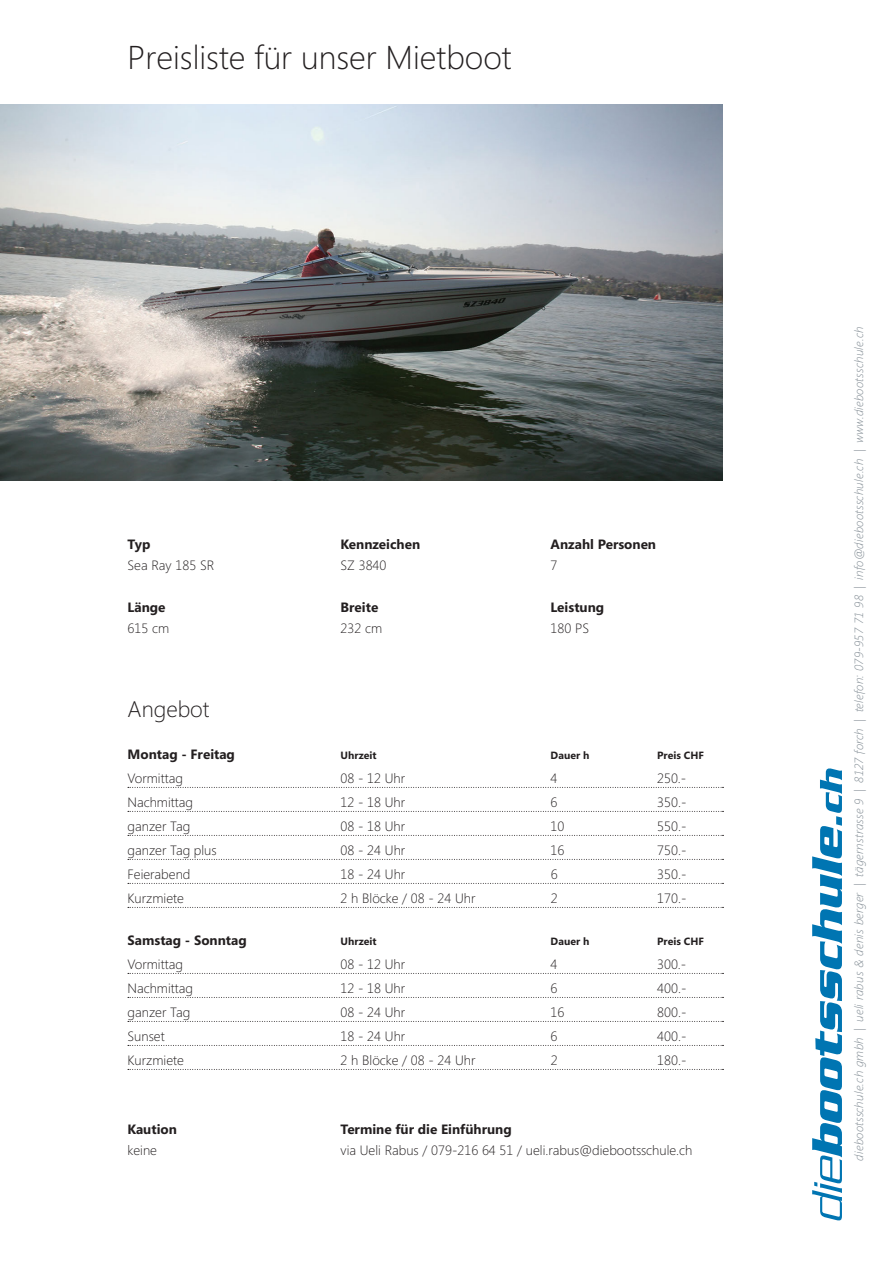
<style>
.page{position:relative;width:893px;height:1263px;background:#fff}
.page>*{position:absolute;margin:0;border:0;box-sizing:border-box;transform-origin:0 0}
.t1{font:300 33px "Segoe";color:#231f20}
.t2{font:300 22.5px "Segoe";color:#231f20}
.t3{font:300 13.5px "Segoe";color:#231f20}
.t4{font:700 13.5px "Segoe";color:#231f20}
.t5{font:italic 300 12px "Segoe";letter-spacing:.02em;color:#7f8991}
.t6{font:700 10.5px "Segoe";color:#231f20}
</style>
<div class="page">
<svg style="left:812px;top:768px;width:30px;height:453px"></svg>
<svg style="left:128px;top:787px;width:595px;height:1px"></svg>
<svg style="left:128px;top:811px;width:595px;height:1px"></svg>
<svg style="left:128px;top:835px;width:595px;height:1px"></svg>
<svg style="left:128px;top:859px;width:595px;height:1px"></svg>
<svg style="left:128px;top:883px;width:595px;height:1px"></svg>
<svg style="left:128px;top:907px;width:595px;height:1px"></svg>
<svg style="left:128px;top:973px;width:595px;height:1px"></svg>
<svg style="left:128px;top:997px;width:595px;height:1px"></svg>
<svg style="left:128px;top:1021px;width:595px;height:1px"></svg>
<svg style="left:128px;top:1045px;width:595px;height:1px"></svg>
<svg style="left:128px;top:1069px;width:595px;height:1px"></svg>
<img style="left:0;top:104px;width:723px;height:376px">
<h1 class="t1" style="left:128px;top:38px;width:386px">Preisliste für unser Mietboot</h1>
<p class="t4" style="left:128px;top:536px;width:24px">Typ</p>
<p class="t4" style="left:341px;top:536px;width:81px">Kennzeichen</p>
<p class="t4" style="left:551px;top:536px;width:107px">Anzahl Personen</p>
<p class="t3" style="left:128px;top:557px;width:88px">Sea Ray 185 SR</p>
<p class="t3" style="left:341px;top:557px;width:47px">SZ 3840</p>
<p class="t3" style="left:551px;top:557px;width:8px">7</p>
<p class="t4" style="left:128px;top:599px;width:39px">Länge</p>
<p class="t4" style="left:341px;top:599px;width:39px">Breite</p>
<p class="t4" style="left:551px;top:599px;width:55px">Leistung</p>
<p class="t3" style="left:128px;top:620px;width:43px">615 cm</p>
<p class="t3" style="left:341px;top:620px;width:43px">232 cm</p>
<p class="t3" style="left:551px;top:620px;width:40px">180 PS</p>
<h2 class="t2" style="left:128px;top:696px;width:84px">Angebot</h2>
<p class="t4" style="left:128px;top:746px;width:109px">Montag - Freitag</p>
<p class="t6" style="left:341px;top:749px;width:37px">Uhrzeit</p>
<p class="t6" style="left:551px;top:749px;width:40px">Dauer h</p>
<p class="t6" style="left:657px;top:749px;width:48px">Preis CHF</p>
<p class="t3" style="left:128px;top:770px;width:57px">Vormittag</p>
<p class="t3" style="left:341px;top:770px;width:66px">08 - 12 Uhr</p>
<p class="t3" style="left:551px;top:770px;width:8px">4</p>
<p class="t3" style="left:657px;top:770px;width:31px">250.-</p>
<p class="t3" style="left:128px;top:794px;width:67px">Nachmittag</p>
<p class="t3" style="left:341px;top:794px;width:66px">12 - 18 Uhr</p>
<p class="t3" style="left:551px;top:794px;width:8px">6</p>
<p class="t3" style="left:657px;top:794px;width:31px">350.-</p>
<p class="t3" style="left:128px;top:818px;width:64px">ganzer Tag</p>
<p class="t3" style="left:341px;top:818px;width:66px">08 - 18 Uhr</p>
<p class="t3" style="left:551px;top:818px;width:15px">10</p>
<p class="t3" style="left:657px;top:818px;width:31px">550.-</p>
<p class="t3" style="left:128px;top:842px;width:91px">ganzer Tag plus</p>
<p class="t3" style="left:341px;top:842px;width:66px">08 - 24 Uhr</p>
<p class="t3" style="left:551px;top:842px;width:15px">16</p>
<p class="t3" style="left:657px;top:842px;width:31px">750.-</p>
<p class="t3" style="left:128px;top:866px;width:64px">Feierabend</p>
<p class="t3" style="left:341px;top:866px;width:66px">18 - 24 Uhr</p>
<p class="t3" style="left:551px;top:866px;width:8px">6</p>
<p class="t3" style="left:657px;top:866px;width:31px">350.-</p>
<p class="t3" style="left:128px;top:890px;width:58px">Kurzmiete</p>
<p class="t3" style="left:341px;top:890px;width:136px">2 h Blöcke / 08 - 24 Uhr</p>
<p class="t3" style="left:551px;top:890px;width:8px">2</p>
<p class="t3" style="left:657px;top:890px;width:31px">170.-</p>
<p class="t4" style="left:128px;top:932px;width:121px">Samstag - Sonntag</p>
<p class="t6" style="left:341px;top:935px;width:37px">Uhrzeit</p>
<p class="t6" style="left:551px;top:935px;width:40px">Dauer h</p>
<p class="t6" style="left:657px;top:935px;width:48px">Preis CHF</p>
<p class="t3" style="left:128px;top:956px;width:57px">Vormittag</p>
<p class="t3" style="left:341px;top:956px;width:66px">08 - 12 Uhr</p>
<p class="t3" style="left:551px;top:956px;width:8px">4</p>
<p class="t3" style="left:657px;top:956px;width:31px">300.-</p>
<p class="t3" style="left:128px;top:980px;width:67px">Nachmittag</p>
<p class="t3" style="left:341px;top:980px;width:66px">12 - 18 Uhr</p>
<p class="t3" style="left:551px;top:980px;width:8px">6</p>
<p class="t3" style="left:657px;top:980px;width:31px">400.-</p>
<p class="t3" style="left:128px;top:1004px;width:64px">ganzer Tag</p>
<p class="t3" style="left:341px;top:1004px;width:66px">08 - 24 Uhr</p>
<p class="t3" style="left:551px;top:1004px;width:15px">16</p>
<p class="t3" style="left:657px;top:1004px;width:31px">800.-</p>
<p class="t3" style="left:128px;top:1028px;width:39px">Sunset</p>
<p class="t3" style="left:341px;top:1028px;width:66px">18 - 24 Uhr</p>
<p class="t3" style="left:551px;top:1028px;width:8px">6</p>
<p class="t3" style="left:657px;top:1028px;width:31px">400.-</p>
<p class="t3" style="left:128px;top:1052px;width:58px">Kurzmiete</p>
<p class="t3" style="left:341px;top:1052px;width:136px">2 h Blöcke / 08 - 24 Uhr</p>
<p class="t3" style="left:551px;top:1052px;width:8px">2</p>
<p class="t3" style="left:657px;top:1052px;width:31px">180.-</p>
<p class="t4" style="left:128px;top:1121px;width:51px">Kaution</p>
<p class="t4" style="left:341px;top:1121px;width:173px">Termine für die Einführung</p>
<p class="t3" style="left:128px;top:1142px;width:31px">keine</p>
<p class="t3" style="left:341px;top:1142px;width:353px">via Ueli Rabus / 079-216 64 51 / ueli.rabus@diebootsschule.ch</p>
<p class="t5" style="left:852px;top:1160px;width:835px;rotate:-90deg">diebootsschule.ch gmbh | ueli rabus &amp; denis berger | tägernstrasse 9 | 8127 forch | telefon: 079-957 71 98 | info@diebootsschule.ch | www.diebootsschule.ch</p>
</div>
